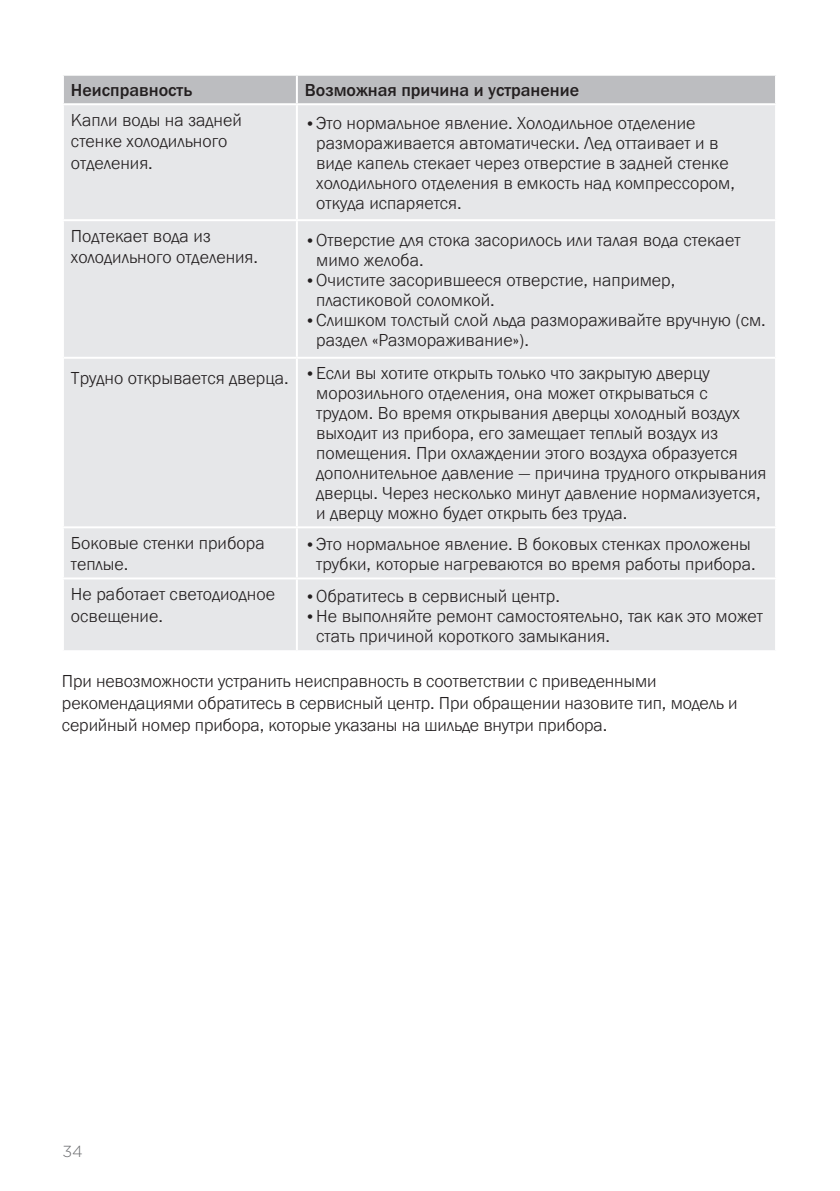
<style>
.page{position:relative;width:840px;height:1191px;background:#fff}
.page>*{position:absolute;margin:0;border:0;box-sizing:border-box;transform-origin:0 0}
.besedilo{font:300 18px/20px "Franklin Gothic URW";color:#231f20}
.tabele_tekst{font:300 18px/21.6px "Franklin Gothic URW";color:#231f20}
.tabela_naslov{font:500 18px "Franklin Gothic URW";color:#231f20}
.t1{font:300 16px "Gotham";color:#6c6d70}
.s1{font-size:16px}
</style>
<div class="page">
<div style="left:64px;top:76px;width:710px;height:27px;background:#bcbdc0"></div>
<div style="left:64px;top:105px;width:710px;height:114px;background:#e6e7e9"></div>
<div style="left:64px;top:221px;width:710px;height:429px;background:#e6e7e9"></div>
<div style="left:64px;top:528px;width:710px;height:49px;background:#e6e7e9"></div>
<hr style="left:296px;top:76px;width:2px;height:27px;background:#fff">
<hr style="left:296px;top:105px;width:2px;height:114px;background:#fff">
<hr style="left:296px;top:221px;width:2px;height:136px;background:#fff">
<hr style="left:296px;top:359px;width:2px;height:167px;background:#fff">
<hr style="left:296px;top:579px;width:2px;height:71px;background:#fff">
<hr style="left:64px;top:357px;width:233px;height:2px;background:#fff">
<hr style="left:297px;top:357px;width:477px;height:2px;background:#fff">
<hr style="left:62px;top:526px;width:235px;height:2px;background:#fff">
<hr style="left:297px;top:526px;width:479px;height:2px;background:#fff">
<hr style="left:296px;top:528px;width:2px;height:49px;background:#fff">
<hr style="left:62px;top:577px;width:235px;height:2px;background:#fff">
<hr style="left:297px;top:577px;width:479px;height:2px;background:#fff">
<p class="tabela_naslov" style="left:71px;top:79px;width:123px">Неисправность</p>
<p class="tabela_naslov" style="left:305px;top:79px;width:276px">Возможная причина и устранение</p>
<p class="tabele_tekst" style="left:71px;top:109px;width:172px">Капли воды на задней стенке холодильного отделения.</p>
<p class="besedilo" style="left:316px;top:113px;width:420px;text-indent:-11px"><span class="s1">•</span>Это нормальное явление. Холодильное отделение размораживается автоматически. Лед оттаивает и в виде капель стекает через отверстие в задней стенке холодильного отделения в емкость над компрессором, откуда испаряется.</p>
<p class="tabele_tekst" style="left:71px;top:225px;width:189px">Подтекает вода из холодильного отделения.</p>
<p class="besedilo" style="left:316px;top:230px;width:425px;text-indent:-11px"><span class="s1">•</span>Отверстие для стока засорилось или талая вода стекает мимо желоба.</p>
<p class="besedilo" style="left:316px;top:270px;width:360px;text-indent:-11px"><span class="s1">•</span>Очистите засорившееся отверстие, например, пластиковой соломкой.</p>
<p class="besedilo" style="left:316px;top:310px;width:451px;text-indent:-11px"><span class="s1">•</span>Слишком толстый слой льда размораживайте вручную (см. раздел «Размораживание»).</p>
<p class="tabele_tekst" style="left:71px;top:368px;width:219px">Трудно открывается дверца.</p>
<p class="besedilo" style="left:316px;top:363px;width:451px;text-indent:-11px"><span class="s1">•</span>Если вы хотите открыть только что закрытую дверцу морозильного отделения, она может открываться с трудом. Во время открывания дверцы холодный воздух выходит из прибора, его замещает теплый воздух из помещения. При охлаждении этого воздуха образуется дополнительное давление — причина трудного открывания дверцы. Через несколько минут давление нормализуется, и дверцу можно будет открыть без труда.</p>
<p class="tabele_tekst" style="left:71px;top:532px;width:195px">Боковые стенки прибора теплые.</p>
<p class="besedilo" style="left:305px;top:534px;width:452px;text-align:right"><span class="s1">•</span>Это нормальное явление. В боковых стенках проложены трубки, которые нагреваются во время работы прибора.</p>
<p class="tabele_tekst" style="left:71px;top:583px;width:205px">Не работает светодиодное освещение.</p>
<p class="besedilo" style="left:305px;top:586px;width:256px"><span class="s1">•</span>Обратитесь в сервисный центр.</p>
<p class="besedilo" style="left:316px;top:606px;width:448px;text-indent:-11px"><span class="s1">•</span>Не выполняйте ремонт самостоятельно, так как это может стать причиной короткого замыкания.</p>
<p class="besedilo" style="left:62px;top:671px;width:677px;line-height:21.6px">При невозможности устранить неисправность в соответствии с приведенными рекомендациями обратитесь в сервисный центр. При обращении назовите тип, модель и серийный номер прибора, которые указаны на шильде внутри прибора.</p>
<p class="t1" style="left:62px;top:1140px;width:22px">34</p>
</div>
